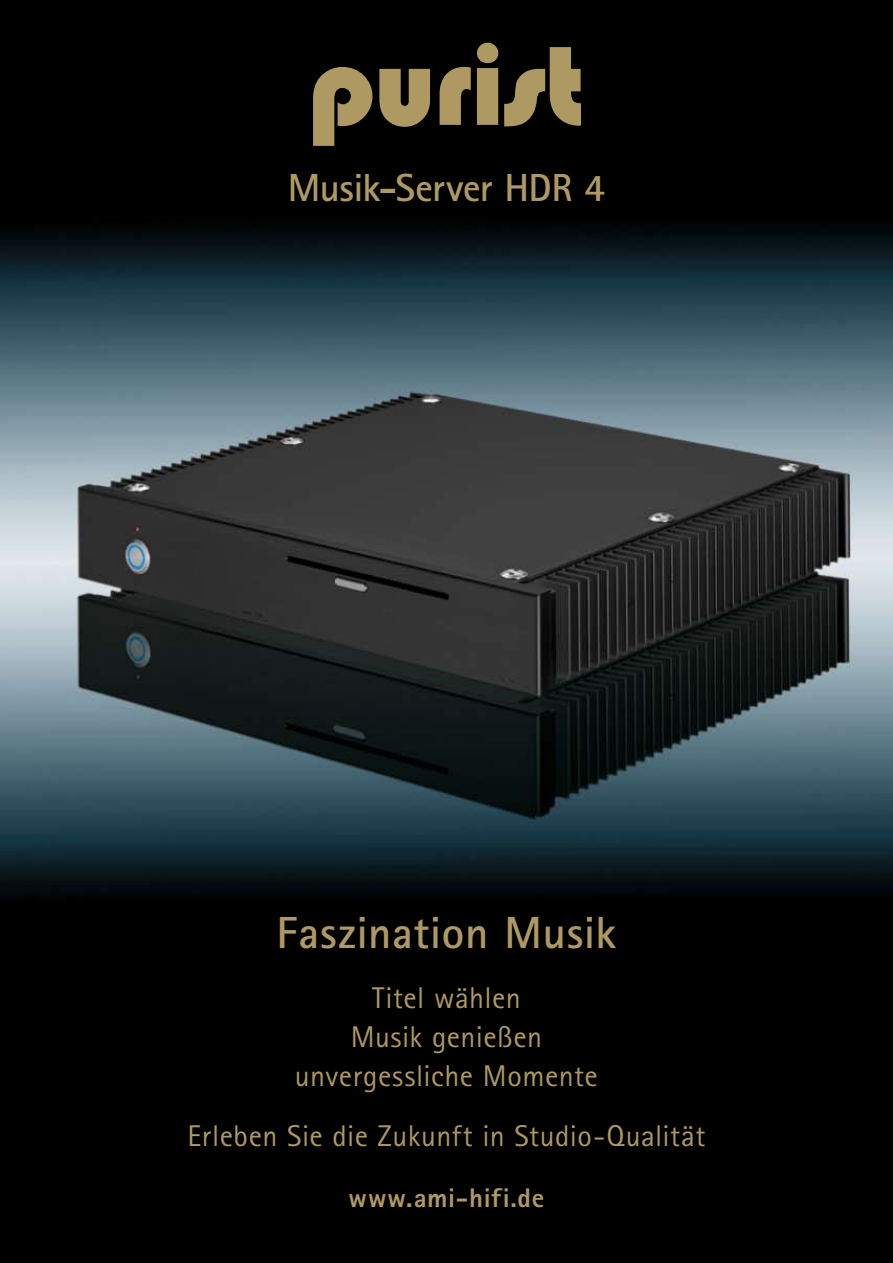
<style>
.page{position:relative;width:893px;height:1263px;background:#fff}
.page>*{position:absolute;margin:0;border:0;box-sizing:border-box;transform-origin:0 0}
.t1{font:116.7px "Bauhaus 93";letter-spacing:-.01em;color:#ae9962}
.t2{font:700 45px "Rotis Sans Serif";letter-spacing:.01em;color:#ae9962}
.t3{font:700 39.15px "Rotis Sans Serif";letter-spacing:-.015em;color:#ae9962}
.t4{font:30px/39px "Rotis Sans Serif";letter-spacing:.015em;color:#ae9962;text-align:center}
.t5{font:800 27px "Rotis Sans Serif";letter-spacing:.025em;color:#ae9962}
</style>
<div class="page">
<img style="left:0;top:0;width:893px;height:1262px">
<h1 class="t1" style="left:308px;top:20px;width:278px">purist</h1>
<h3 class="t3" style="left:288px;top:163px;width:319px">Musik-Server HDR 4</h3>
<h2 class="t2" style="left:276px;top:904px;width:341px">Faszination Musik</h2>
<p class="t4" style="left:295px;top:978px;width:305px">Titel wählen<br>Musik genießen unvergessliche Momente</p>
<p class="t4" style="left:187px;top:1116px;width:519px">Erleben Sie die Zukunft in Studio-Qualität</p>
<p class="t5" style="left:349px;top:1180px;width:197px">www.ami-hifi.de</p>
</div>
